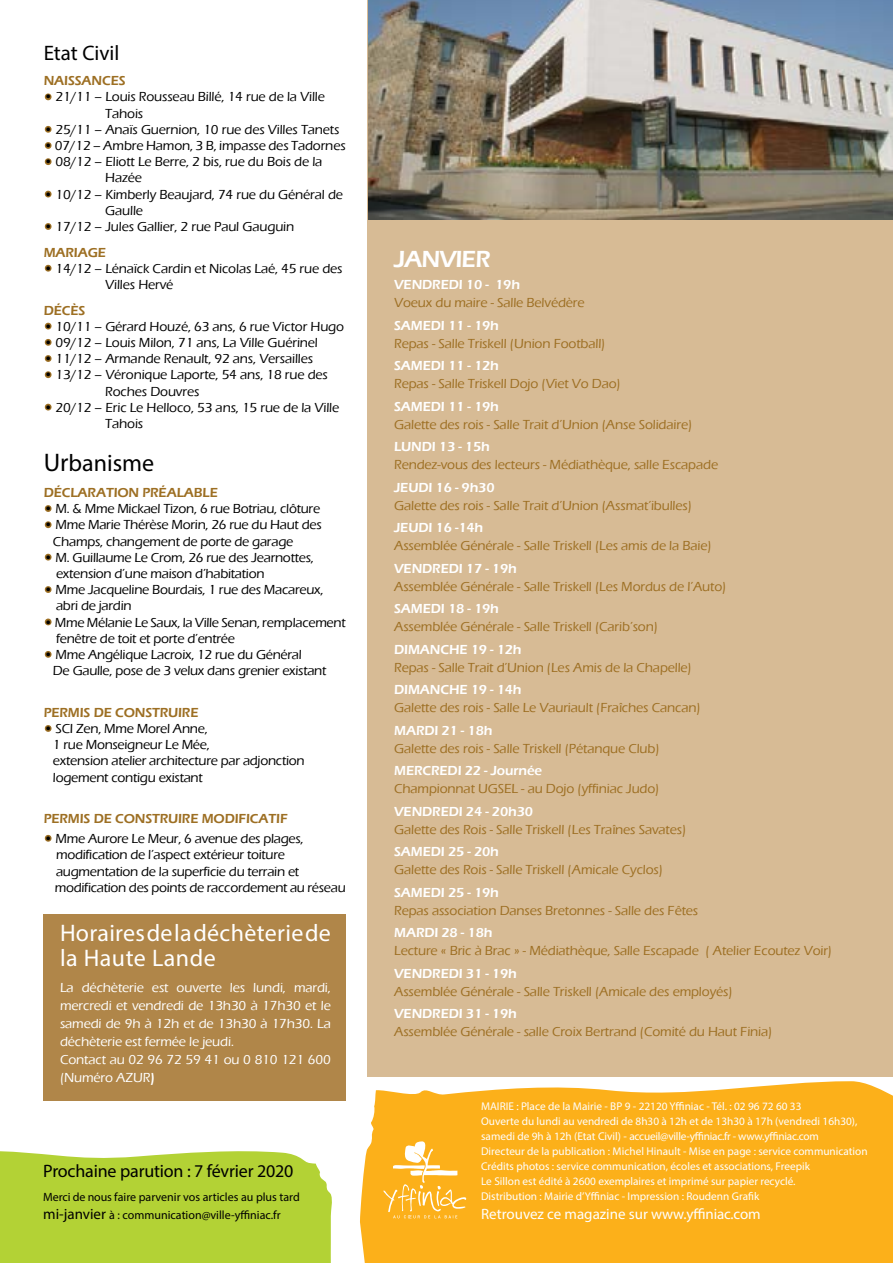
<style>
.page{position:relative;width:893px;height:1263px;background:#fff}
.page>*{position:absolute;margin:0;border:0;box-sizing:border-box;transform-origin:0 0}
.t1{font:24px/25.5px "Myriad Pro";letter-spacing:.015em;color:#fff}
.t2{font:24px "Myriad Pro";color:#000}
.t3{font:600 24px "Eras ITC";letter-spacing:-.04em;color:#fff}
.t4{font:21px "Myriad Pro";color:#000}
.t5{font:18px "Myriad Pro";letter-spacing:-.01em;color:#000}
.t6{font:15px "Myriad Pro";color:#fff}
.t7{font:500 13.5px/16.2px "Eras ITC";letter-spacing:-.02em;color:#000}
.t8{font:500 13.5px "Eras ITC";letter-spacing:-.01em;color:#9d6f23}
.t9{font:600 13.5px "Eras ITC";letter-spacing:-.01em;color:#fff}
.t10{font:500 13.5px/18px "Eras ITC";letter-spacing:-.01em;color:#fff}
.t11{font:600 13.5px "Eras ITC";letter-spacing:-.01em;color:#9d6f23}
.t12{font:12px/18px "Myriad Pro";color:#000}
.t13{font:11.25px/15px "Myriad Pro";color:#fff}
.s1{font-size:25.5px}
.s2{font-weight:600}
.s3{font-size:15px}
</style>
<div class="page">
<div style="left:368px;top:0;width:525px;height:1077px;background:#d7bb95"></div>
<div style="left:0;top:1151px;width:332px;height:112px;background:#b3d235"></div>
<div style="left:360px;top:1081px;width:533px;height:182px;background:#fcb01a"></div>
<svg style="left:383px;top:1141px;width:83px;height:77px;background:#fcbe43"></svg>
<div style="left:44px;top:914px;width:302px;height:186px;background:#b08649"></div>
<svg style="left:44px;top:93px;width:8px;height:8px"></svg>
<svg style="left:44px;top:125px;width:8px;height:41px"></svg>
<svg style="left:44px;top:190px;width:8px;height:8px"></svg>
<svg style="left:44px;top:223px;width:8px;height:7px"></svg>
<svg style="left:44px;top:264px;width:8px;height:8px"></svg>
<svg style="left:44px;top:322px;width:8px;height:57px"></svg>
<svg style="left:44px;top:403px;width:8px;height:8px"></svg>
<svg style="left:44px;top:505px;width:8px;height:24px"></svg>
<svg style="left:44px;top:553px;width:8px;height:8px"></svg>
<svg style="left:44px;top:586px;width:8px;height:7px"></svg>
<svg style="left:44px;top:618px;width:8px;height:8px"></svg>
<svg style="left:44px;top:651px;width:8px;height:7px"></svg>
<svg style="left:44px;top:725px;width:8px;height:7px"></svg>
<svg style="left:44px;top:834px;width:8px;height:8px"></svg>
<img style="left:369px;top:0;width:524px;height:219px">
<h2 class="t4" style="left:44px;top:40px;width:77px">Etat Civil</h2>
<p class="t11" style="left:44px;top:73px;width:84px">NAISSANCES</p>
<p class="t7" style="left:105px;top:89px;width:221px;text-indent:-62px">• 21/11 – Louis Rousseau Billé, 14 rue de la Ville<br>Tahois</p>
<p class="t7" style="left:44px;top:121px;width:297px">• 25/11 – Anaïs Guernion, 10 rue des Villes Tanets</p>
<p class="t7" style="left:44px;top:138px;width:304px">• 07/12 – Ambre Hamon, 3 B, impasse des Tadornes</p>
<p class="t7" style="left:105px;top:154px;width:219px;text-indent:-62px">• 08/12 – Eliott Le Berre, 2 bis, rue du Bois de la<br>Hazée</p>
<p class="t7" style="left:105px;top:186px;width:239px;text-indent:-62px">• 10/12 – Kimberly Beaujard, 74 rue du Général de<br>Gaulle</p>
<p class="t7" style="left:44px;top:219px;width:252px">• 17/12 – Jules Gallier, 2 rue Paul Gauguin</p>
<p class="t11" style="left:44px;top:244px;width:64px">MARIAGE</p>
<p class="t7" style="left:105px;top:260px;width:239px;text-indent:-62px">• 14/12 – Lénaïck Cardin et Nicolas Laé, 45 rue des<br>Villes Hervé</p>
<p class="t11" style="left:44px;top:302px;width:43px">DÉCÈS</p>
<p class="t7" style="left:44px;top:318px;width:302px">• 10/11 – Gérard Houzé, 63 ans, 6 rue Victor Hugo</p>
<p class="t7" style="left:44px;top:334px;width:276px">• 09/12 – Louis Milon, 71 ans, La Ville Guérinel</p>
<p class="t7" style="left:44px;top:351px;width:271px">• 11/12 – Armande Renault, 92 ans, Versailles</p>
<p class="t7" style="left:105px;top:367px;width:224px;text-indent:-62px">• 13/12 – Véronique Laporte, 54 ans, 18 rue des<br>Roches Douvres</p>
<p class="t7" style="left:105px;top:399px;width:236px;text-indent:-62px">• 20/12 – Eric Le Helloco, 53 ans, 15 rue de la Ville<br>Tahois</p>
<h1 class="t2" style="left:44px;top:449px;width:112px"><span class="s1">Ur</span>banisme</h1>
<p class="t11" style="left:44px;top:485px;width:176px">DÉCLARATION PRÉALABLE</p>
<p class="t7" style="left:44px;top:501px;width:278px">• M. &amp; Mme Mickael Tizon, 6 rue Botriau, clôture</p>
<p class="t7" style="left:53px;top:517px;width:270px;text-indent:-9px">• Mme Marie Thérèse Morin, 26 rue du Haut des<br>Champs, changement de porte de garage</p>
<p class="t7" style="left:56px;top:549px;width:259px;text-indent:-12px">• M. Guillaume Le Crom, 26 rue des Jearnottes, extension d’une maison d’habitation</p>
<p class="t7" style="left:56px;top:582px;width:269px;text-indent:-12px">• Mme Jacqueline Bourdais, 1 rue des Macareux, abri de jardin</p>
<p class="t7" style="left:56px;top:614px;width:291px;text-indent:-12px">• Mme Mélanie Le Saux, la Ville Senan, remplacement fenêtre de toit et porte d’entrée</p>
<p class="t7" style="left:53px;top:646px;width:275px;text-indent:-9px">• Mme Angélique Lacroix, 12 rue du Général<br>De Gaulle, pose de 3 velux dans grenier existant</p>
<p class="t11" style="left:44px;top:705px;width:17px">PERMIS</p>
<p class="t11" style="left:94px;top:705px;width:31px">DE CONSTRUIRE</p>
<p class="t7" style="left:53px;top:721px;width:253px;text-indent:-9px">• SCI Zen, Mme Morel Anne,<br>1 rue Monseigneur Le Mée,<br>extension atelier architecture par adjonction logement contigu existant</p>
<p class="t11" style="left:44px;top:811px;width:17px">PERMIS</p>
<p class="t11" style="left:94px;top:811px;width:31px">DE CONSTRUIRE</p>
<p class="t11" style="left:202px;top:811px;width:10px">MODI</p>
<p class="t11" style="left:239px;top:811px;width:16px">FICATI</p>
<p class="t11" style="left:280px;top:811px;width:9px">F</p>
<p class="t7" style="left:55px;top:830px;width:292px;text-indent:-11px">• Mme Aurore Le Meur, 6 avenue des plages, modification de l’aspect extérieur toiture augmentation de la superficie du terrain et modification des points de raccordement au réseau</p>
<h1 class="t1" style="left:60px;top:920px;width:272px">Horaires de la déchèterie de la Haute Lande</h1>
<p class="t10" style="left:60px;top:978px;width:272px">La déchèterie est ouverte les lundi, mardi, mercredi et vendredi de 13h30 à 17h30 et le samedi de 9h à 12h et de 13h30 à 17h30. La déchèterie est fermée le jeudi.<br>Contact au 02 96 72 59 41 ou 0 810 121 600 (Numéro AZUR<span class="s2">)</span></p>
<h3 class="t5" style="left:43px;top:1160px;width:252px">Prochaine parution : 7 février 2020</h3>
<p class="t12" style="left:43px;top:1187px;width:258px">Merci de nous faire parvenir vos articles au plus tard <span class="s3">mi-janvier</span> à : communication@ville-yffiniac.fr</p>
<h1 class="t3" style="left:394px;top:245px;width:98px">JANVIER</h1>
<p class="t9" style="left:394px;top:277px;width:127px">VENDREDI 10 - 19H</p>
<p class="t8" style="left:394px;top:295px;width:192px">Voeux du maire - Salle Belvédère</p>
<p class="t9" style="left:394px;top:318px;width:106px">SAMEDI 11 - 19H</p>
<p class="t8" style="left:394px;top:336px;width:213px">Repas - Salle Triskell (Union Football)</p>
<p class="t9" style="left:394px;top:358px;width:106px">SAMEDI 11 - 12H</p>
<p class="t8" style="left:394px;top:376px;width:228px">Repas - Salle Triskell Dojo (Viet Vo Dao)</p>
<p class="t9" style="left:394px;top:399px;width:106px">SAMEDI 11 - 19H</p>
<p class="t8" style="left:394px;top:417px;width:300px">Galette des rois - Salle Trait d’Union (Anse Solidaire)</p>
<p class="t9" style="left:394px;top:439px;width:97px">LUNDI 13 - 15H</p>
<p class="t8" style="left:394px;top:457px;width:326px">Rendez-vous des lecteurs - Médiathèque, salle Escapade</p>
<p class="t9" style="left:394px;top:480px;width:102px">JEUDI 16 - 9H30</p>
<p class="t8" style="left:394px;top:498px;width:299px">Galette des rois - Salle Trait d’Union (Assmat’ibulles)</p>
<p class="t9" style="left:394px;top:520px;width:91px">JEUDI 16 -14H</p>
<p class="t8" style="left:394px;top:538px;width:319px">Assemblée Générale - Salle Triskell (Les amis de la Baie)</p>
<p class="t9" style="left:394px;top:561px;width:124px">VENDREDI 17 - 19H</p>
<p class="t8" style="left:394px;top:579px;width:334px">Assemblée Générale - Salle Triskell (Les Mordus de l’Auto)</p>
<p class="t9" style="left:394px;top:601px;width:106px">SAMEDI 18 - 19H</p>
<p class="t8" style="left:394px;top:619px;width:265px">Assemblée Générale - Salle Triskell (Carib’son)</p>
<p class="t9" style="left:394px;top:642px;width:129px">DIMANCHE 19 - 12H</p>
<p class="t8" style="left:394px;top:660px;width:299px">Repas - Salle Trait d’Union (Les Amis de la Chapelle)</p>
<p class="t9" style="left:394px;top:682px;width:129px">DIMANCHE 19 - 14H</p>
<p class="t8" style="left:394px;top:700px;width:308px">Galette des rois - Salle Le Vauriault (Fraîches Cancan)</p>
<p class="t9" style="left:394px;top:723px;width:100px">MARDI 21 - 18H</p>
<p class="t8" style="left:394px;top:741px;width:267px">Galette des rois - Salle Triskell (Pétanque Club)</p>
<p class="t9" style="left:394px;top:763px;width:149px">MERCREDI 22 - JOURNÉE</p>
<p class="t8" style="left:394px;top:781px;width:267px">Championnat UGSEL - au Dojo (yffiniac Judo)</p>
<p class="t9" style="left:394px;top:804px;width:140px">VENDREDI 24 - 20H30</p>
<p class="t8" style="left:394px;top:822px;width:294px">Galette des Rois - Salle Triskell (Les Traînes Savates)</p>
<p class="t9" style="left:394px;top:844px;width:106px">SAMEDI 25 - 20H</p>
<p class="t8" style="left:394px;top:862px;width:270px">Galette des Rois - Salle Triskell (Amicale Cyclos)</p>
<p class="t9" style="left:394px;top:885px;width:106px">SAMEDI 25 - 19H</p>
<p class="t8" style="left:394px;top:903px;width:306px">Repas association Danses Bretonnes - Salle des Fêtes</p>
<p class="t9" style="left:394px;top:925px;width:100px">MARDI 28 - 18H</p>
<p class="t8" style="left:394px;top:943px;width:440px">Lecture « Bric à Brac » - Médiathèque, Salle Escapade ( Atelier Ecoutez Voir)</p>
<p class="t9" style="left:394px;top:966px;width:124px">VENDREDI 31 - 19H</p>
<p class="t8" style="left:394px;top:984px;width:340px">Assemblée Générale - Salle Triskell (Amicale des employés)</p>
<p class="t9" style="left:394px;top:1006px;width:124px">VENDREDI 31 - 19H</p>
<p class="t8" style="left:394px;top:1024px;width:380px">Assemblée Générale - salle Croix Bertrand (Comité du Haut Finia)</p>
<p class="t13" style="left:481px;top:1098px;width:388px;text-indent:35px">: Place de la Mairie - BP 9 - 22120 Yffiniac - Tél. : 02 96 72 60 33<br>Ouverte du lundi au vendredi de 8h30 à 12h et de 13h30 à 17h (vendredi 16h30), samedi de 9h à 12h (Etat Civil) - accueil@ville-yffiniac.fr - www.yffiniac.com<br>Directeur de la publication : Michel H inault - Mise en page : service communication Crédits photos : service communication, écoles et associations, Freepik<br>Le Sillon est édité à 2600 exemplaires et imprimé sur papier recyclé.<br>Distribution : Mairie d’Yffiniac - I mpression : Roudenn Grafik</p>
<p class="t6" style="left:481px;top:1205px;width:281px">Retrouvez ce magazine sur www.yffiniac.com</p>
<p class="t13" style="left:481px;top:1098px;width:7px">MAIRIE</p>
</div>
